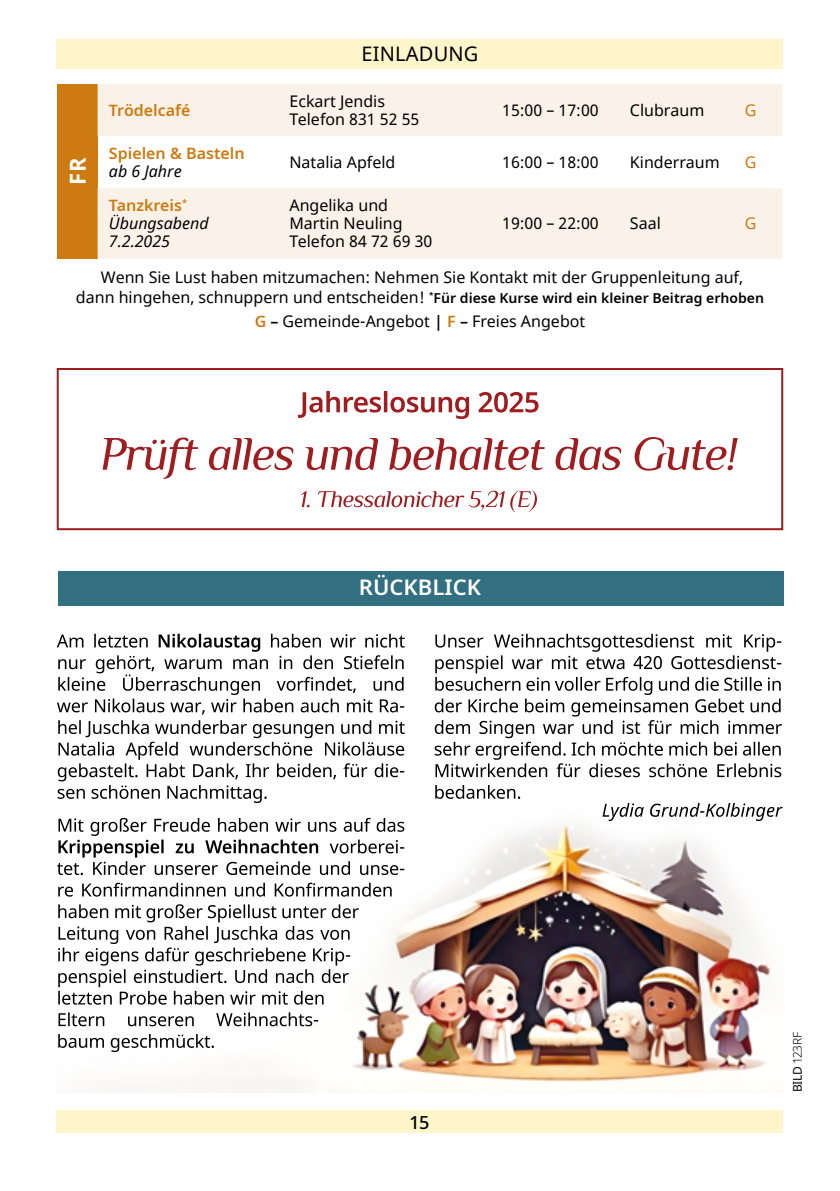
<style>
.page{position:relative;width:840px;height:1191px;background:#fff}
.page>*{position:absolute;margin:0;border:0;box-sizing:border-box;transform-origin:0 0}
.t1{font:600 22px "Noto Sans";color:#fff}
.t2{font:700 22px "Noto Sans";color:#fff}
.t3{font:20px "Noto Sans";letter-spacing:.01em;color:#000}
.t4{font:500 18px "Noto Sans";color:#000}
.t5{font:16px/18px "Noto Sans";color:#000}
.t6{font:italic 16px/18px "Noto Sans";color:#000}
.t7{font:600 16px "Noto Sans";color:#cd7b10}
.t8{font:16px "Noto Sans";color:#cd7b10}
.t9{font:600 14px "Noto Sans";color:#000}
.t10{font:300 12px "Noto Sans";letter-spacing:-.01em;color:#000}
.s1{font-weight:600;font-style:normal;color:#cd7b10}
.s2{font-weight:400;font-size:16px}
.s3{font-weight:600;color:#cd7b10}
.s4{font-weight:600}
.s5{font-weight:400}
</style>
<div class="page">
<img style="left:58px;top:817px;width:722px;height:275px">
<div style="left:57px;top:1109px;width:725px;height:23px;background:#fff5cb"></div>
<div style="left:57px;top:40px;width:725px;height:29px;background:#fff5cb"></div>
<div style="left:57px;top:84px;width:41px;height:174px;background:#cd7b10"></div>
<svg style="left:98px;top:84px;width:684px;height:174px;fill:#faf2e8"></svg>
<div style="left:57px;top:368px;width:725px;height:162px;border:2px solid #9f1d20"></div>
<svg style="left:301px;top:490px;width:235px;height:22px"></svg>
<svg style="left:102px;top:437px;width:635px;height:42px"></svg>
<svg style="left:298px;top:391px;width:240px;height:28px"></svg>
<svg style="left:58px;top:1034px;width:156px;height:18px"></svg>
<svg style="left:58px;top:1012px;width:260px;height:14px"></svg>
<svg style="left:58px;top:904px;width:300px;height:100px"></svg>
<svg style="left:58px;top:882px;width:333px;height:14px"></svg>
<svg style="left:57px;top:818px;width:347px;height:57px"></svg>
<svg style="left:58px;top:720px;width:346px;height:83px"></svg>
<svg style="left:57px;top:634px;width:347px;height:80px"></svg>
<svg style="left:602px;top:803px;width:180px;height:18px"></svg>
<svg style="left:435px;top:785px;width:85px;height:14px"></svg>
<svg style="left:434px;top:634px;width:347px;height:143px"></svg>
<div style="left:58px;top:571px;width:725px;height:34px;background:#316f81"></div>
<h1 class="t2" style="left:62px;top:185px;width:29px;rotate:-90deg">FR</h1>
<p class="t3" style="left:361px;top:40px;width:118px">EINLADUNG</p>
<p class="t7" style="left:109px;top:99px;width:83px">Trödelcafé</p>
<p class="t5" style="left:289px;top:93px;width:131px">Eckart Jendis<br>Telefon 831 52 55</p>
<p class="t5" style="left:502px;top:102px;width:98px">15:00 – 17:00</p>
<p class="t5" style="left:629px;top:102px;width:76px">Clubraum</p>
<p class="t8" style="left:744px;top:99px;width:13px">G</p>
<p class="t7" style="left:109px;top:142px;width:137px">Spielen &amp; Basteln</p>
<p class="t6" style="left:109px;top:162px;width:74px">ab 6 Jahre</p>
<p class="t5" style="left:289px;top:154px;width:107px">Natalia Apfeld</p>
<p class="t5" style="left:502px;top:154px;width:98px">16:00 – 18:00</p>
<p class="t5" style="left:629px;top:154px;width:91px">Kinderraum</p>
<p class="t8" style="left:744px;top:151px;width:13px">G</p>
<p class="t6" style="left:109px;top:196px;width:101px"><span class="s1">Tanzkreis</span><sup>*<br></sup>Übungsabend<br>7.2.2025</p>
<p class="t5" style="left:289px;top:197px;width:144px">Angelika und<br>Martin Neuling<br>Telefon 84 72 69 30</p>
<p class="t5" style="left:502px;top:215px;width:98px">19:00 – 22:00</p>
<p class="t5" style="left:629px;top:215px;width:32px">Saal</p>
<p class="t8" style="left:744px;top:212px;width:13px">G</p>
<p class="t5" style="left:101px;top:269px;width:643px">Wenn Sie Lust haben mitzumachen: Nehmen Sie Kontakt mit der Gruppenleitung auf,</p>
<p class="t9" style="left:76px;top:288px;width:689px"><span class="s2">dann hingehen, schnuppern und entscheiden!</span> <sup>*</sup>Für diese Kurse wird ein kleiner Beitrag erhoben</p>
<p class="t5" style="left:254px;top:313px;width:332px"><span class="s3">G</span> <span class="s4">–</span> Gemeinde-Angebot <span class="s4">|</span> <span class="s3">F</span> <span class="s4">–</span> Freies Angebot</p>
<h1 class="t1" style="left:359px;top:571px;width:123px">RÜCKBLICK</h1>
<p class="t4" style="left:410px;top:1110px;width:21px">15</p>
<p class="t10" style="left:788px;top:1092px;width:62px;rotate:-90deg"><span class="s5">BILD</span> 123RF</p>
</div>
